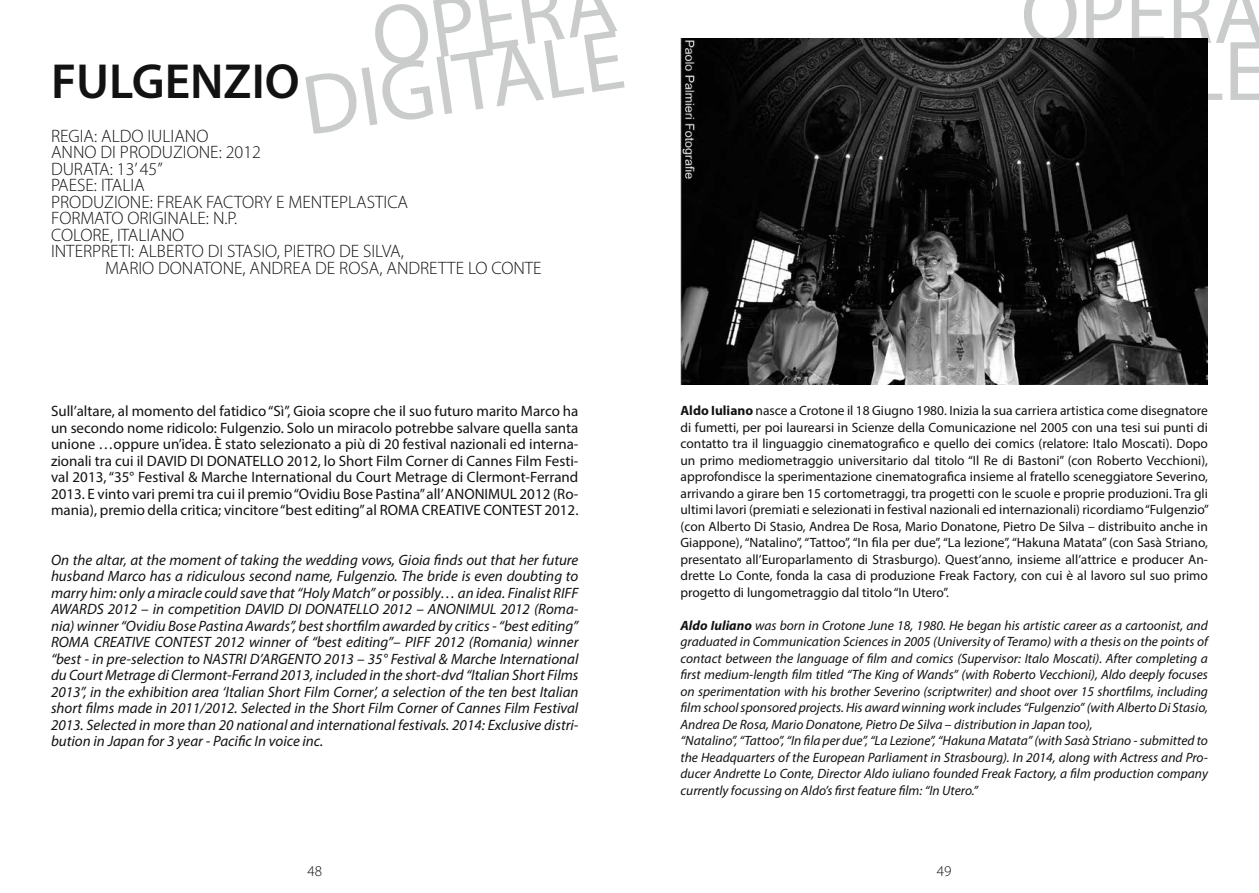
<style>
.page{position:relative;width:1259px;height:893px;background:#fff}
.page>*{position:absolute;margin:0;border:0;box-sizing:border-box;transform-origin:0 0}
.t1{font:85.5px "Myriad Pro";color:#c9cccb}
.t2{font:600 49.5px "Myriad Pro";color:#121212}
.t3{font:300 18px "Myriad Pro";color:#121212}
.t4{font:italic 15px/16.5px "Myriad Pro";color:#121212;text-align:justify}
.t5{font:15px/16.5px "Myriad Pro";color:#121212;text-align:justify}
.t6{font:300 15px "Myriad Pro";color:#121212}
.t7{font:13.5px/16.5px "Myriad Pro";color:#121212;text-align:justify}
.t8{font:italic 13.5px/16.5px "Myriad Pro";color:#121212}
.s1{font-weight:700}
</style>
<div class="page">
<img style="left:680px;top:38px;width:528px;height:347px">
<h1 class="t1" style="left:365px;top:-15px;width:247px;rotate:-8deg">OPERA</h1>
<h1 class="t1" style="left:296px;top:53px;width:325px;rotate:-8deg">DIGITALE</h1>
<h2 class="t2" style="left:51px;top:50px;width:250px">FULGENZIO</h2>
<h3 class="t3" style="left:51px;top:125px;width:159px">REGIA: ALDO IULIANO</h3>
<h3 class="t3" style="left:51px;top:141px;width:211px">ANNO DI PRODUZIONE: 2012</h3>
<h3 class="t3" style="left:51px;top:158px;width:113px">DURATA: 13’ 45”</h3>
<h3 class="t3" style="left:51px;top:174px;width:95px">PAESE: ITALIA</h3>
<h3 class="t3" style="left:51px;top:191px;width:358px">PRODUZIONE: FREAK FACTORY E MENTEPLASTICA</h3>
<h3 class="t3" style="left:51px;top:207px;width:188px">FORMATO ORIGINALE: N.P.</h3>
<h3 class="t3" style="left:51px;top:224px;width:135px">COLORE, ITALIANO</h3>
<h3 class="t3" style="left:51px;top:240px;width:354px">INTERPRETI: ALBERTO DI STASIO, PIETRO DE SILVA,</h3>
<h3 class="t3" style="left:105px;top:257px;width:438px">MARIO DONATONE, ANDREA DE ROSA, ANDRETTE LO CONTE</h3>
<p class="t5" style="left:51px;top:403px;width:529px">Sull’altare, al momento del fatidico “Sì”, Gioia scopre che il suo futuro marito Marco ha un secondo nome ridicolo: Fulgenzio. Solo un miracolo potrebbe salvare quella santa unione …oppure un’idea. È stato selezionato a più di 20 festival nazionali ed interna&shy;zionali tra cui il DAVID DI DONATELLO 2012, lo Short Film Corner di Cannes Film Festi&shy;val 2013, “35° Festival &amp; Marche International du Court Metrage di Clermont-Ferrand 2013. E vinto vari premi tra cui il premio “Ovidiu Bose Pastina” all’ ANONIMUL 2012 (Ro&shy;mania), premio della critica; vincitore “best editing” al ROMA CREATIVE CONTEST 2012.</p>
<p class="t4" style="left:51px;top:551px;width:529px">On the altar, at the moment of taking the wedding vows, Gioia finds out that her future husband Marco has a ridiculous second name, Fulgenzio. The bride is even doubting to marry him: only a miracle could save that “Holy Match” or possibly… an idea. Finalist RIFF AWARDS 2012 – in competition DAVID DI DONATELLO 2012 – ANONIMUL 2012 (Roma&shy;nia) winner “Ovidiu Bose Pastina Awards”, best shortfilm awarded by critics - “best editing” ROMA CREATIVE CONTEST 2012 winner of “best editing”– PIFF 2012 (Romania) winner “best - in pre-selection to NASTRI D’ARGENTO 2013 – 35° Festival &amp; Marche International du Court Metrage di Clermont-Ferrand 2013, included in the short-dvd “Italian Short Films 2013”, in the exhibition area ‘Italian Short Film Corner’, a selection of the ten best Italian short films made in 2011/2012. Selected in the Short Film Corner of Cannes Film Festival 2013. Selected in more than 20 national and international festivals. 2014: Exclusive distri&shy;bution in Japan for 3 year - Pacific In voice inc.</p>
<h1 class="t1" style="left:1021px;top:-39px;width:247px">OPERA</h1>
<p class="t7" style="left:680px;top:402px;width:530px"><span class="s1">Aldo Iuliano</span> nasce a Crotone il 18 Giugno 1980. Inizia la sua carriera artistica come disegnatore di fumetti, per poi laurearsi in Scienze della Comunicazione nel 2005 con una tesi sui punti di contatto tra il linguaggio cinematografico e quello dei comics (relatore: Italo Moscati). Dopo un primo mediometraggio universitario dal titolo “Il Re di Bastoni” (con Roberto Vecchioni), approfondisce la sperimentazione cinematografica insieme al fratello sceneggiatore Severino, arrivando a girare ben 15 cortometraggi, tra progetti con le scuole e proprie produzioni. Tra gli ultimi lavori (premiati e selezionati in festival nazionali ed internazionali) ricordiamo “Fulgenzio” (con Alberto Di Stasio, Andrea De Rosa, Mario Donatone, Pietro De Silva – distribuito anche in Giappone), “Natalino”, “Tattoo”, “In fila per due”, “La lezione”, “Hakuna Matata” (con Sasà Striano, presentato all’Europarlamento di Strasburgo). Quest’anno, insieme all’attrice e producer An&shy;drette Lo Conte, fonda la casa di produzione Freak Factory, con cui è al lavoro sul suo primo progetto di lungometraggio dal titolo “In Utero”.</p>
<p class="t8" style="left:680px;top:617px;width:529px"><span class="s1">Aldo Iuliano</span> was born in Crotone June 18, 1980. He began his artistic career as a cartoonist, and graduated in Communication Sciences in 2005 (University of Teramo) with a thesis on the points of contact between the language of film and comics (Supervisor: Italo Moscati). After completing a first medium-length film titled “The King of Wands” (with Roberto Vecchioni), Aldo deeply focuses on sperimentation with his brother Severino (scriptwriter) and shoot over 15 shortfilms, including film school sponsored projects. His award winning work includes “Fulgenzio” (with Alberto Di Stasio, Andrea De Rosa, Mario Donatone, Pietro De Silva – distribution in Japan too),<br>“Natalino”, “Tattoo”, “In fila per due”, “La Lezione”, “Hakuna Matata” (with Sasà Striano - submitted to the Headquarters of the European Parliament in Strasbourg). In 2014, along with Actress and Pro&shy;ducer Andrette Lo Conte, Director Aldo iuliano founded Freak Factory, a film production company currently focussing on Aldo’s first feature film: “In Utero.”</p>
<p class="t6" style="left:307px;top:862px;width:16px">48</p>
<p class="t6" style="left:937px;top:862px;width:16px">49</p>
</div>
